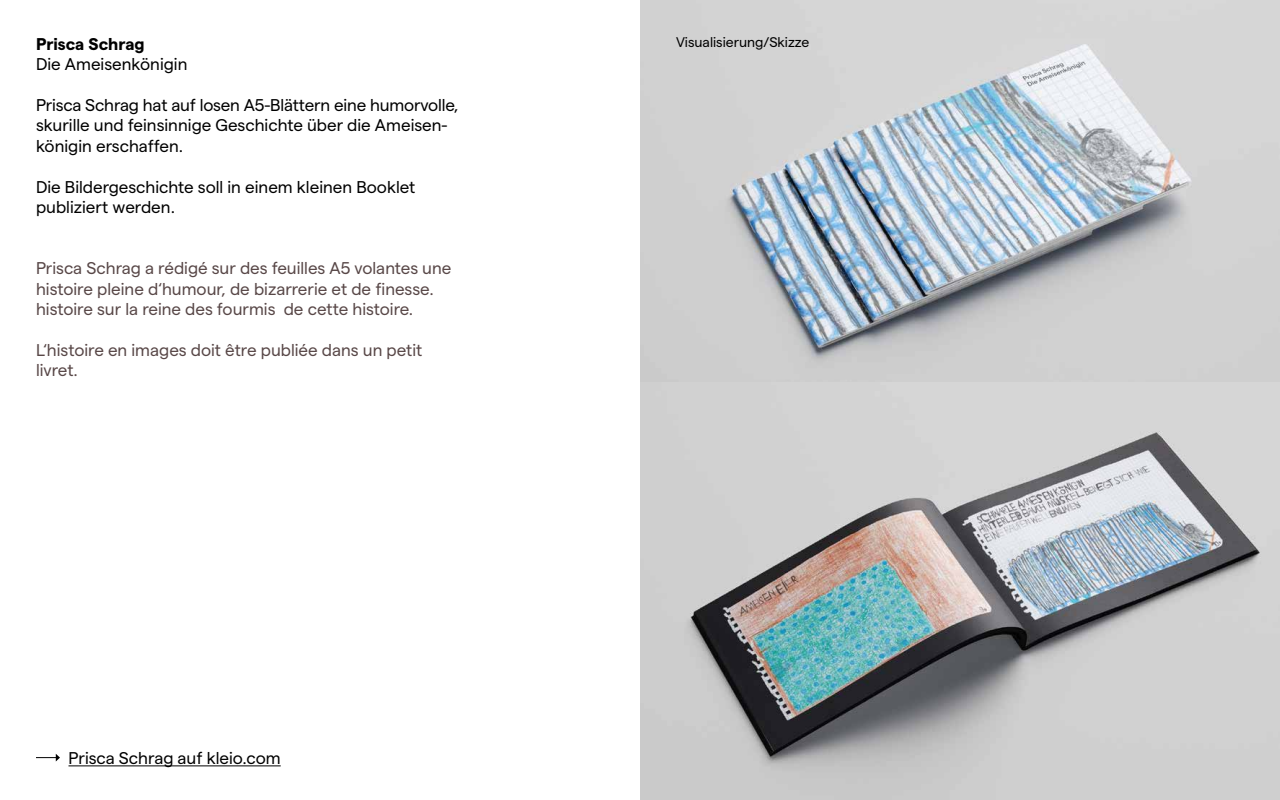
<style>
.page{position:relative;width:1280px;height:800px;background:#fff}
.page>*{position:absolute;margin:0;border:0;box-sizing:border-box;transform-origin:0 0}
.t1{font:17px/20.4px "Matter";color:#000}
.t2{font:17px/20.4px "Matter";color:#584747}
.t3{font:700 17px "Matter";color:#000}
.t4{font:14px "Matter";color:#000}
</style>
<div class="page">
<hr style="left:68px;top:765px;width:213px;height:1px;background:#000">
<img style="left:640px;top:382px;width:640px;height:418px">
<img style="left:640px;top:0;width:640px;height:382px">
<svg style="left:36px;top:754px;width:24px;height:8px"></svg>
<p class="t3" style="left:36px;top:31px;width:110px">Prisca Schrag</p>
<p class="t1" style="left:36px;top:54px;width:153px">Die Ameisenkönigin</p>
<p class="t1" style="left:36px;top:95px;width:424px">Prisca Schrag hat auf losen A5-Blättern eine humorvolle, skurille und feinsinnige Geschichte über die Ameisen&shy;königin erschaffen.</p>
<p class="t1" style="left:36px;top:176px;width:381px">Die Bildergeschichte soll in einem kleinen Booklet publiziert werden.</p>
<p class="t2" style="left:36px;top:258px;width:417px">Prisca Schrag a rédigé sur des feuilles A5 volantes une histoire pleine d‘humour, de bizarrerie et de finesse. histoire sur la reine des fourmis de cette histoire.</p>
<p class="t2" style="left:36px;top:339px;width:388px">L‘histoire en images doit être publiée dans un petit livret.</p>
<p class="t1" style="left:69px;top:747px;width:214px">Prisca Schrag auf kleio.com</p>
<p class="t4" style="left:676px;top:34px;width:135px">Visualisierung/Skizze</p>
</div>
